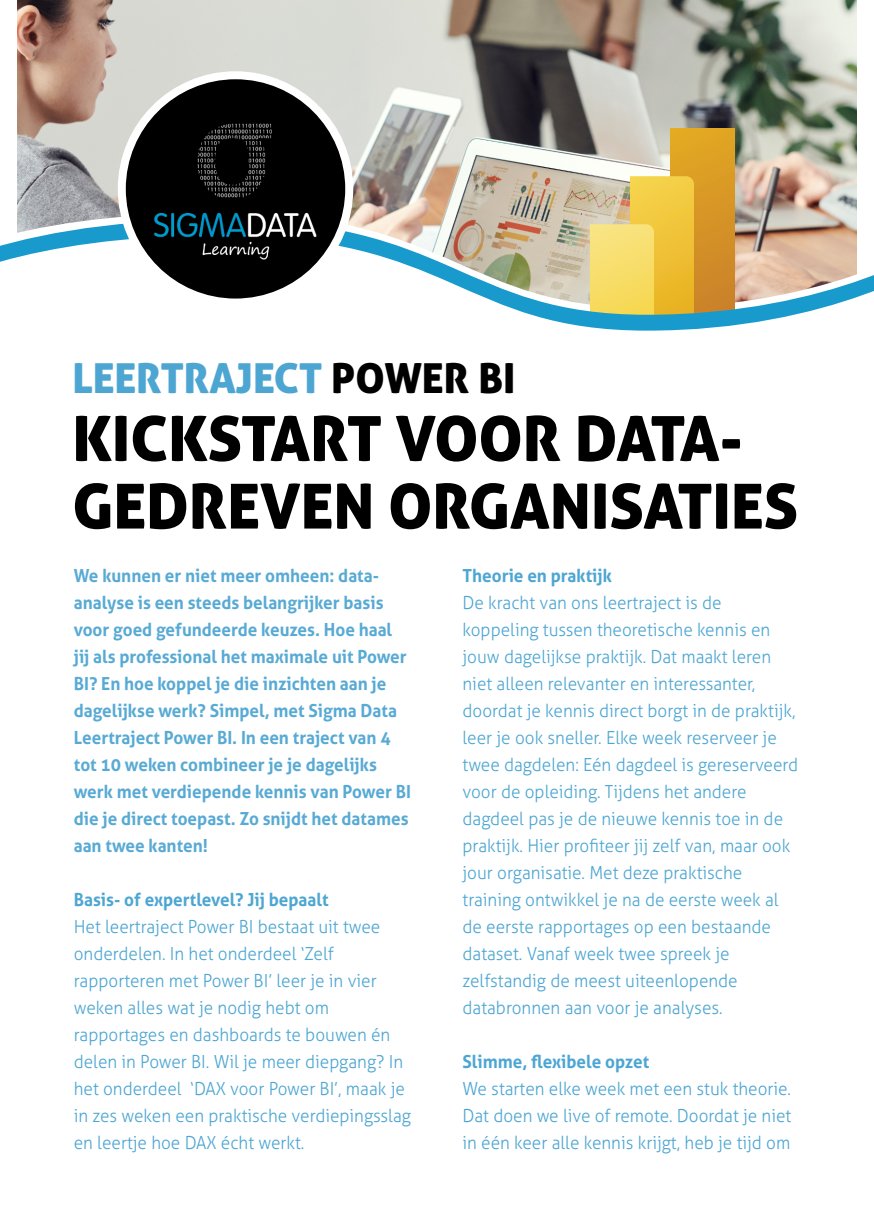
<style>
.page{position:relative;width:874px;height:1225px;background:#fff}
.page>*{position:absolute;margin:0;border:0;box-sizing:border-box;transform-origin:0 0}
.t1{font:62.2px/67.6px "Aller Display";color:#000}
.t2{font:41.4px "Aller Display";color:#4da6d2}
.t3{font:300 18px/27px "Aller";color:#4da6d2;scale:.95 1}
.t4{font:700 18px/27px "Aller";color:#58aad4;scale:.95 1}
.t5{font:700 18px "Aller";color:#4da6d2;scale:.95 1}
.s1{color:#000}
</style>
<div class="page">
<img style="left:17px;top:0;width:839px;height:219px">
<div style="left:669px;top:128px;width:64px;height:192px;background:#dda024"></div>
<svg style="left:589px;top:176px;width:104px;height:43px;background:#e4c86c"></svg>
<svg style="left:0;top:219px;width:873px;height:112px"></svg>
<svg style="left:118px;top:71px;width:235px;height:235px;fill:#000"></svg>
<img style="left:149px;top:113px;width:172px;height:155px">
<h2 class="t2" style="left:72px;top:354px;width:444px">LEERTRAJECT <span class="s1">POWER BI</span></h2>
<h1 class="t1" style="left:72px;top:405px;width:727px">KICKSTART VOOR DATA-<br>GEDREVEN ORGANISATIES</h1>
<p class="t4" style="left:74px;top:564px;width:356px">We kunnen er niet meer omheen: data&shy;analyse is een steeds belangrijker basis voor goed gefundeerde keuzes. Hoe haal jij als professional het maximale uit Power BI? En hoe koppel je die inzichten aan je dagelijkse werk? Simpel, met Sigma Data Leertraject Power BI. In een traject van 4 tot 10 weken combineer je je dagelijks werk met verdiepende kennis van Power BI die je direct toepast. Zo snijdt het datames aan twee kanten!</p>
<p class="t5" style="left:74px;top:893px;width:269px">Basis- of expertlevel? Jij bepaalt</p>
<p class="t3" style="left:74px;top:915px;width:356px">Het leertraject Power BI bestaat uit twee onderdelen. In het onderdeel ‘Zelf rapporteren met Power BI’ leer je in vier weken alles wat je nodig hebt om rapportages en dashboards te bouwen én delen in Power BI. Wil je meer diepgang? In het onderdeel ‘DAX voor Power BI’, maak je in zes weken een praktische verdiepingsslag en leertje hoe DAX écht werkt.</p>
<p class="t5" style="left:462px;top:569px;width:159px">Theorie en praktijk</p>
<p class="t3" style="left:462px;top:591px;width:355px">De kracht van ons leertraject is de koppeling tussen theoretische kennis en jouw dagelijkse praktijk. Dat maakt leren niet alleen relevanter en interessanter, doordat je kennis direct borgt in de praktijk, leer je ook sneller. Elke week reserveer je twee dagdelen: Eén dagdeel is gereserveerd voor de opleiding. Tijdens het andere dagdeel pas je de nieuwe kennis toe in de praktijk. Hier profiteer jij zelf van, maar ook jour organisatie. Met deze praktische training ontwikkel je na de eerste week al de eerste rapportages op een bestaande dataset. Vanaf week twee spreek je zelfstandig de meest uiteenlopende databronnen aan voor je analyses.</p>
<p class="t5" style="left:462px;top:1055px;width:198px">Slimme, flexibele opzet</p>
<p class="t3" style="left:462px;top:1077px;width:347px;text-align:justify">We starten elke week met een stuk theorie.<br>Dat doen we live of remote. Doordat je niet in één keer alle kennis krijgt, heb je tijd om</p>
</div>
